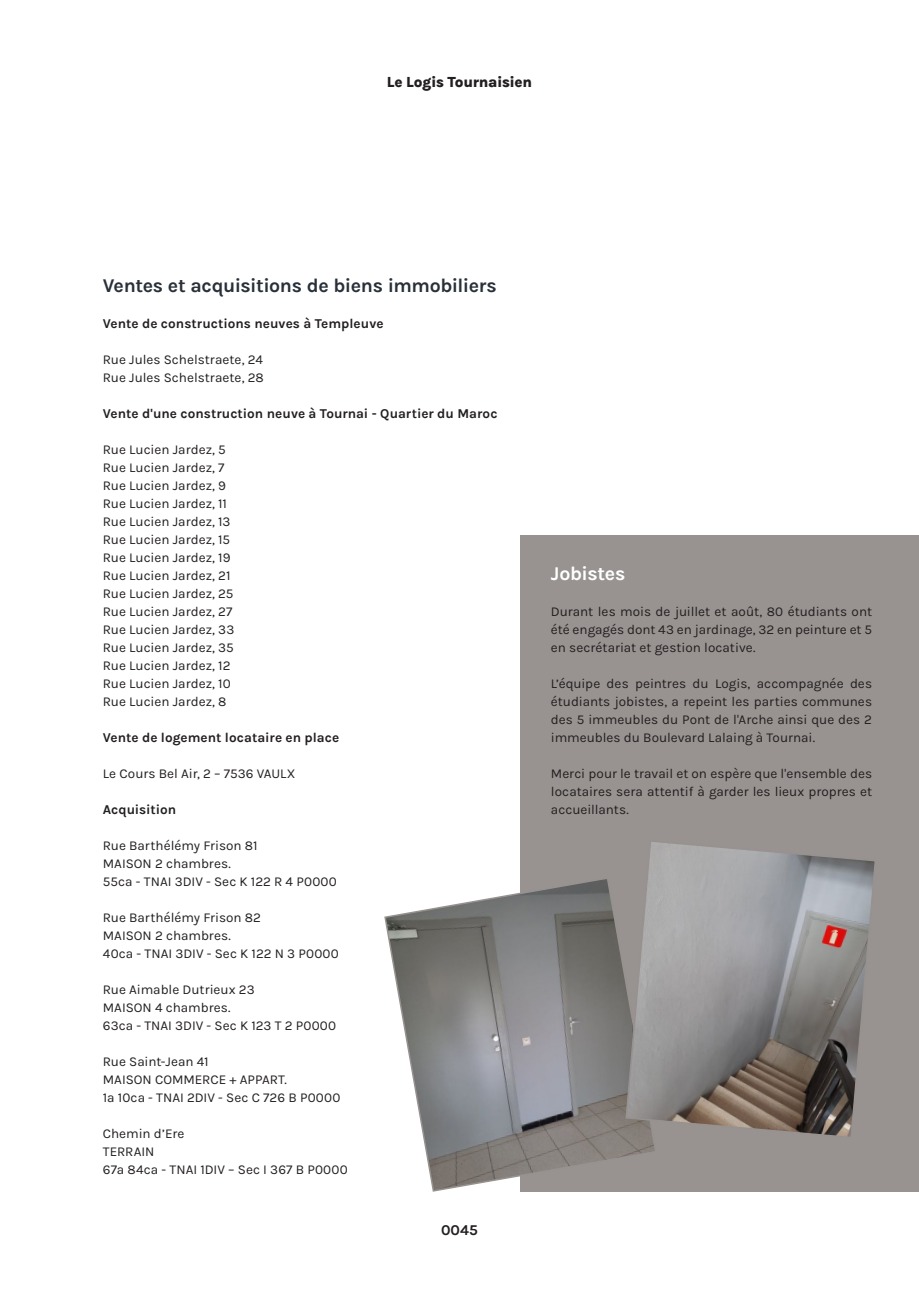
<style>
.page{position:relative;width:919px;height:1289px;background:#fff}
.page>*{position:absolute;margin:0;border:0;box-sizing:border-box;transform-origin:0 0}
.Sous_Titre_Logis_Noi{font:700 19.5px "Karla";letter-spacing:-.025em;color:#293039}
.Sous_Titre_Logis_Noi-2{font:700 19.5px "Karla";letter-spacing:-.02em;color:#fff}
.t1{font:800 15px "Karla";letter-spacing:-.025em;color:#231f20}
.t2{font:700 15px "Karla";color:#231f20}
.Textes_Logis{font:13.5px/18px "Karla";color:#231f20}
.Textes_Logis-2{font:700 13.5px "Karla";color:#231f20}
</style>
<div class="page">
<div style="left:520px;top:535px;width:398px;height:656px;background:#989391"></div>
<svg style="left:384px;top:879px;width:273px;height:313px"></svg>
<svg style="left:624px;top:842px;width:251px;height:297px"></svg>
<p class="t1" style="left:386px;top:72px;width:147px">Le Logis Tournaisien</p>
<p class="Sous_Titre_Logis_Noi" style="left:103px;top:273px;width:395px">Ventes et acquisitions de biens immobiliers</p>
<p class="Textes_Logis-2" style="left:103px;top:315px;width:282px">Vente de constructions neuves à Templeuve</p>
<p class="Textes_Logis" style="left:103px;top:350px;width:162px">Rue Jules Schelstraete, 24<br>Rue Jules Schelstraete, 28</p>
<p class="Textes_Logis-2" style="left:103px;top:405px;width:396px">Vente d'une construction neuve à Tournai - Quartier du Maroc</p>
<p class="Textes_Logis" style="left:103px;top:440px;width:133px">Rue Lucien Jardez, 5<br>Rue Lucien Jardez, 7<br>Rue Lucien Jardez, 9<br>Rue Lucien Jardez, 11<br>Rue Lucien Jardez, 13<br>Rue Lucien Jardez, 15<br>Rue Lucien Jardez, 19<br>Rue Lucien Jardez, 21<br>Rue Lucien Jardez, 25<br>Rue Lucien Jardez, 27<br>Rue Lucien Jardez, 33<br>Rue Lucien Jardez, 35<br>Rue Lucien Jardez, 12<br>Rue Lucien Jardez, 10<br>Rue Lucien Jardez, 8</p>
<p class="Textes_Logis-2" style="left:103px;top:729px;width:238px">Vente de logement locataire en place</p>
<p class="Textes_Logis" style="left:103px;top:764px;width:194px">Le Cours Bel Air, 2 – 7536 VAULX</p>
<p class="Textes_Logis-2" style="left:103px;top:801px;width:75px">Acquisition</p>
<p class="Textes_Logis" style="left:103px;top:836px;width:235px">Rue Barthélémy Frison 81<br>MAISON 2 chambres.<br>55ca - TNAI 3DIV - Sec K 122 R 4 P0000</p>
<p class="Textes_Logis" style="left:103px;top:908px;width:237px">Rue Barthélémy Frison 82<br>MAISON 2 chambres.<br>40ca - TNAI 3DIV - Sec K 122 N 3 P0000</p>
<p class="Textes_Logis" style="left:103px;top:980px;width:235px">Rue Aimable Dutrieux 23<br>MAISON 4 chambres.<br>63ca - TNAI 3DIV - Sec K 123 T 2 P0000</p>
<p class="Textes_Logis" style="left:103px;top:1052px;width:239px">Rue Saint-Jean 41<br>MAISON COMMERCE + APPART.<br>1a 10ca - TNAI 2DIV - Sec C 726 B P0000</p>
<p class="Textes_Logis" style="left:103px;top:1124px;width:246px">Chemin d’Ere<br>TERRAIN<br>67a 84ca - TNAI 1DIV – Sec I 367 B P0000</p>
<p class="t2" style="left:441px;top:1219px;width:38px">0045</p>
<p class="Sous_Titre_Logis_Noi-2" style="left:551px;top:561px;width:76px">Jobistes</p>
<p class="Textes_Logis" style="left:551px;top:602px;width:323px;text-align:justify">Durant les mois de juillet et août, 80 étudiants ont été engagés dont 43 en jardinage, 32 en peinture et 5 en secrétariat et gestion locative.</p>
<p class="Textes_Logis" style="left:551px;top:674px;width:323px;text-align:justify">L’équipe des peintres du Logis, accompagnée des étudiants jobistes, a repeint les parties communes des 5 immeubles du Pont de l'Arche ainsi que des 2 immeubles du Boulevard Lalaing à Tournai.</p>
<p class="Textes_Logis" style="left:551px;top:764px;width:323px;text-align:justify">Merci pour le travail et on espère que l'ensemble des locataires sera attentif à garder les lieux propres et accueillants.</p>
</div>
